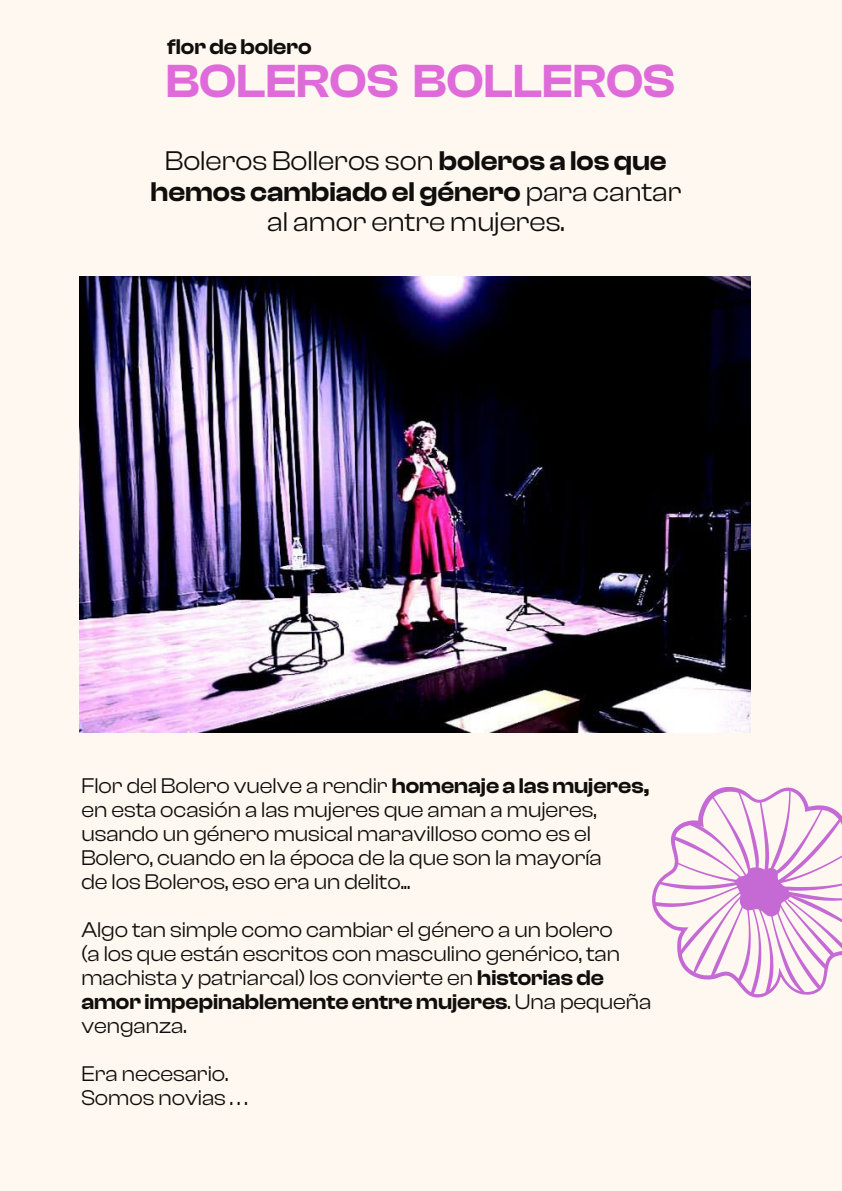
<style>
.page{position:relative;width:842px;height:1191px;background:#fff}
.page>*{position:absolute;margin:0;border:0;box-sizing:border-box;transform-origin:0 0}
.t1{font:600 48px "Clash Display";color:#df6ad9}
.t2{font:28px/30.6px "Clash Display";color:#100e0c;text-align:center}
.t3{font:22px/24px "Clash Display";color:#100e0c}
.t4{font:600 22px "Clash Display";color:#100e0c}
.s1{font-weight:600}
</style>
<div class="page">
<div style="left:0;top:0;width:841px;height:1190px;background:#fff8f0"></div>
<img style="left:80px;top:276px;width:670px;height:456px">
<svg style="left:652px;top:787px;width:189px;height:211px"></svg>
<div style="left:752px;top:869px;width:7px;height:6px;background:#c56ad5;border-radius:3px"></div>
<p class="t4" style="left:167px;top:34px;width:146px">flor de bolero</p>
<h1 class="t1" style="left:166px;top:54px;width:510px">BOLEROS BOLLEROS</h1>
<p class="t2" style="left:150px;top:145px;width:532px">Boleros Bolleros son <span class="s1">boleros a los que hemos cambiado el género</span> para cantar al amor entre mujeres.</p>
<p class="t3" style="left:81px;top:773px;width:569px">Flor del Bolero vuelve a rendir <span class="s1">homenaje a las mujeres, </span>en esta ocasión a las mujeres que aman a mujeres, usando un género musical maravilloso como es el Bolero, cuando en la época de la que son la mayoría<br>de los Boleros, eso era un delito...</p>
<p class="t3" style="left:81px;top:917px;width:571px">Algo tan simple como cambiar el género a un bolero<br>(a los que están escritos con masculino genérico, tan machista y patriarcal) los convierte en <span class="s1">historias de amor impepinablemente entre mujeres</span>. Una pequeña venganza.</p>
<p class="t3" style="left:81px;top:1060px;width:168px">Era necesario.<br>Somos novias . . .</p>
</div>
